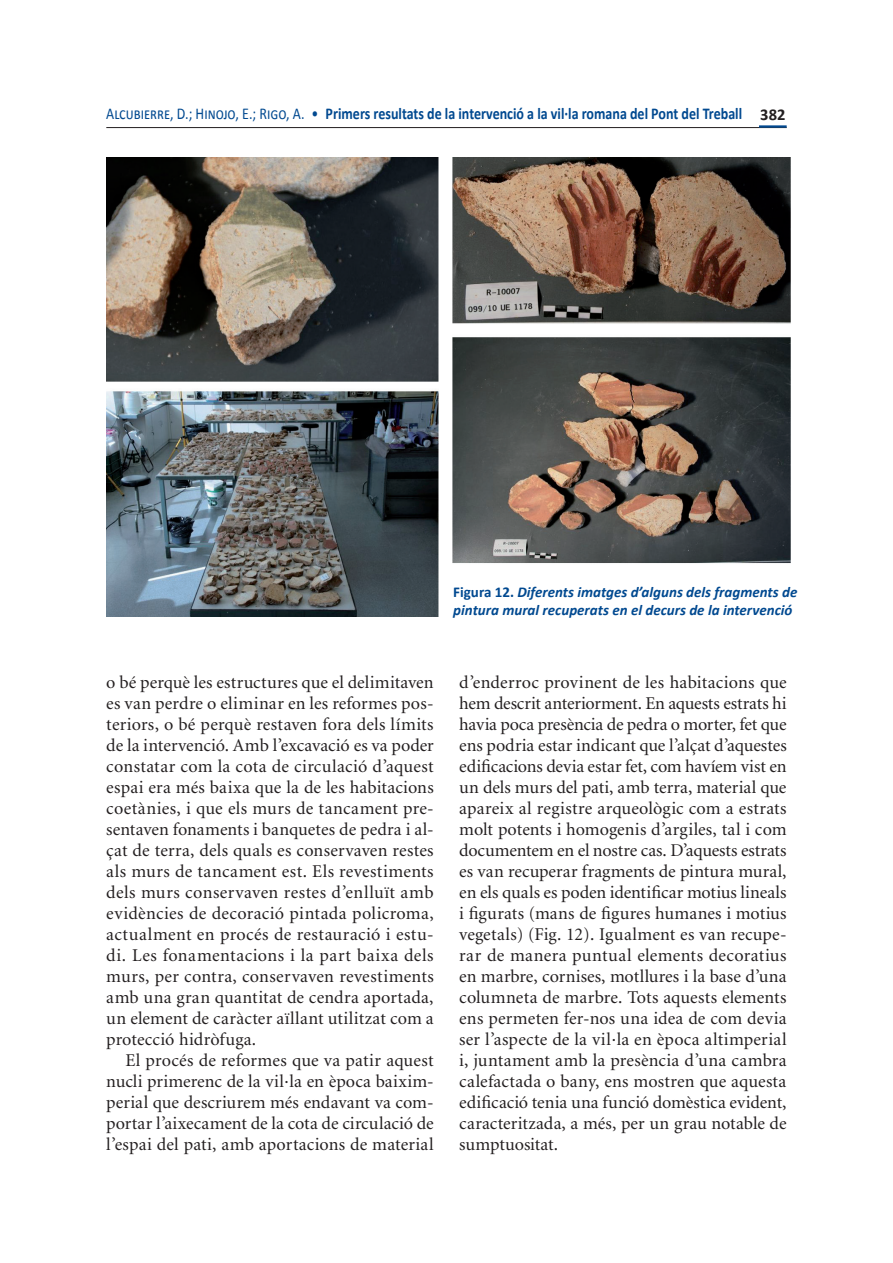
<style>
.page{position:relative;width:893px;height:1263px;background:#fff}
.page>*{position:absolute;margin:0;border:0;box-sizing:border-box;transform-origin:0 0}
.t1{font:18px/21px "Minion";letter-spacing:.005em;color:#231f20;text-align:justify}
.t2{font:700 16.5px "Calibri";color:#014990;scale:.85 1}
.t3{font:italic 700 15px/18px "Calibri";color:#014990}
.s1{font-weight:400}
.s2{color:#231f20}
.s3{font-style:normal}
</style>
<div class="page">
<hr style="left:106px;top:127px;width:681px;height:1px;background:#231f20">
<hr style="left:759px;top:125px;width:28px;height:3px;background:#014990">
<img style="left:106px;top:157px;width:684px;height:460px">
<p class="t2" style="left:106px;top:103px;width:800px"><span class="s1">Alcubierre, D.; Hinojo, E.; Rigo, A. •</span> Primers resultats de la intervenció a la vil·la romana del Pont del Treball <span class="s2">382</span></p>
<p class="t3" style="left:453px;top:583px;width:346px"><span class="s3">Figura 12.</span> Diferents imatges d’alguns dels fragments de pintura mural recuperats en el decurs de la intervenció</p>
<p class="t1" style="left:106px;top:672px;width:329px">o bé perquè les estructures que el delimitaven es van perdre o eliminar en les reformes pos&shy;teriors, o bé perquè restaven fora dels límits de la intervenció. Amb l’excavació es va poder constatar com la cota de circulació d’aquest espai era més baixa que la de les habitacions coetànies, i que els murs de tancament pre&shy;sentaven fonaments i banquetes de pedra i al&shy;çat de terra, dels quals es conservaven restes als murs de tancament est. Els revestiments dels murs conservaven restes d’enlluït amb evidències de decoració pintada policroma, actualment en procés de restauració i estu&shy;di. Les fonamentacions i la part baixa dels murs, per contra, conservaven revestiments amb una gran quantitat de cendra aportada, un element de caràcter aïllant utilitzat com a protecció hidròfuga.</p>
<p class="t1" style="left:106px;top:1050px;width:329px;text-indent:19px">El procés de reformes que va patir aquest nucli primerenc de la vil·la en època baixim&shy;perial que descriurem més endavant va com&shy;portar l’aixecament de la cota de circulació de l’espai del pati, amb aportacions de material</p>
<p class="t1" style="left:459px;top:672px;width:329px">d’enderroc provinent de les habitacions que hem descrit anteriorment. En aquests estrats hi havia poca presència de pedra o morter, fet que ens podria estar indicant que l’alçat d’aquestes edificacions devia estar fet, com havíem vist en un dels murs del pati, amb terra, material que apareix al registre arqueològic com a estrats molt potents i homogenis d’argiles, tal i com documentem en el nostre cas. D’aquests estrats es van recuperar fragments de pintura mural, en els quals es poden identificar motius lineals i figurats (mans de figures humanes i motius vegetals) (Fig. 12). Igualment es van recupe&shy;rar de manera puntual elements decoratius en marbre, cornises, motllures i la base d’una columneta de marbre. Tots aquests elements ens permeten fer-nos una idea de com devia ser l’aspecte de la vil·la en època altimperial i, juntament amb la presència d’una cambra calefactada o bany, ens mostren que aquesta edificació tenia una funció domèstica evident, caracteritzada, a més, per un grau notable de sumptuositat.</p>
</div>
